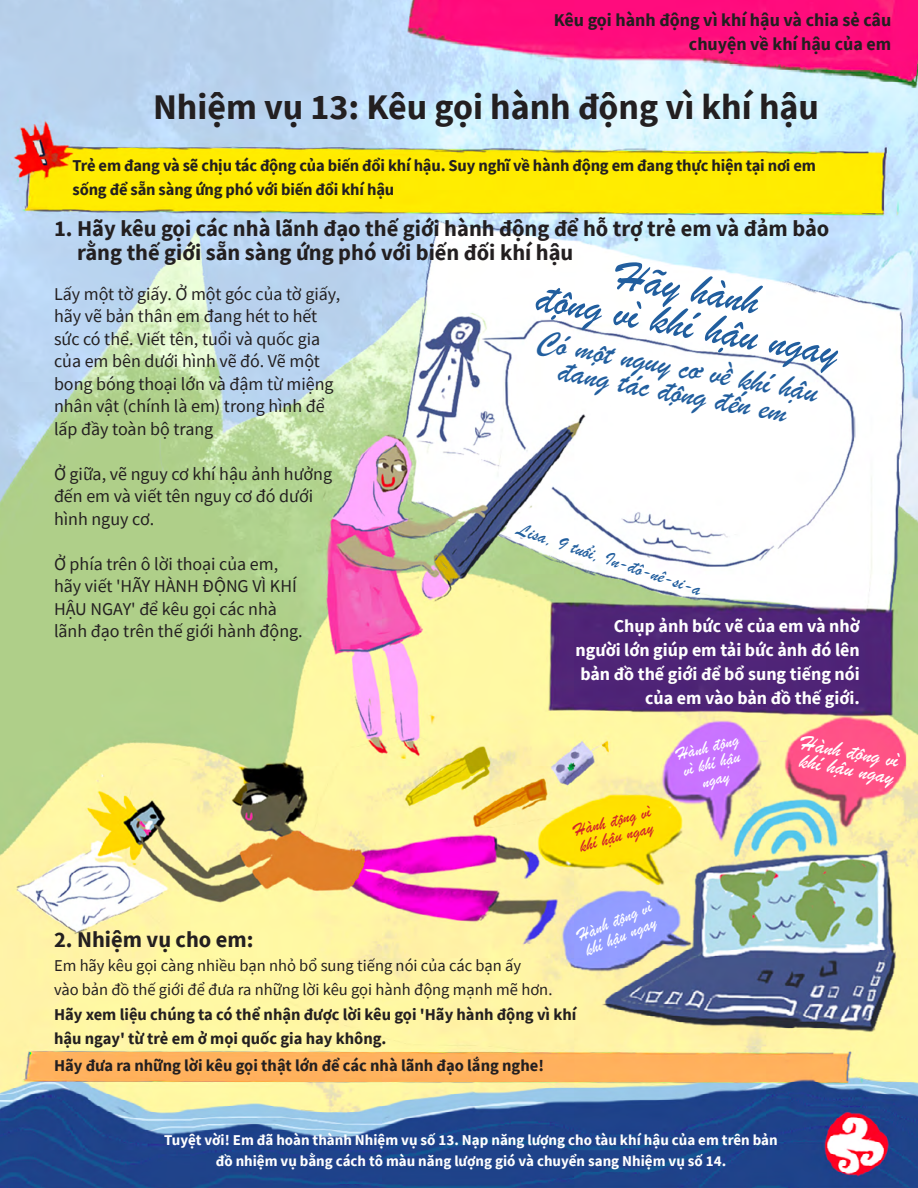
<style>
.page{position:relative;width:918px;height:1188px;background:#fff}
.page>*{position:absolute;margin:0;border:0;box-sizing:border-box;transform-origin:0 0}
.text_bold{font:45px "Brush Script";color:#215e9e}
.title_intro{font:700 36px "Source Sans Pro";color:#231f20}
.text_bold-2{font:33px "Brush Script";color:#215e9e}
.text_bold-3{font:22.65px/17.5px "Brush Script";color:#fff}
.text_bold-4{font:700 22.5px/24px "Source Sans Pro";color:#231f20}
.text_bold-5{font:19.65px "Brush Script";color:#215e9e}
.text_bold-6{font:18px/22.5px "Source Sans Pro";color:#231f20}
.text_bold-7{font:700 18px/24px "Source Sans Pro";color:#fff;text-align:right}
.text_bold-8{font:700 18px/24px "Source Sans Pro";color:#231f20;text-align:right}
.text_bold-9{font:18px/16.5px "Brush Script";color:#fff;text-align:center}
.text_bold-10{font:18px/16.5px "Brush Script";color:#d2232a}
.text_bold-11{font:700 16.5px/24px "Source Sans Pro";letter-spacing:-.01em;color:#231f20}
.text_bold-12{font:16.5px/24px "Source Sans Pro";color:#231f20}
.alul_text_white{font:700 15px/21px "Source Sans Pro";color:#fff;text-align:center}
</style>
<div class="page">
<img style="left:0;top:0;width:918px;height:1188px">
<p class="text_bold-8" style="left:554px;top:8px;width:339px">Kêu gọi hành động vì khí hậu và chia sẻ câu chuyện về khí hậu của em</p>
<p class="title_intro" style="left:153px;top:82px;width:667px">Nhiệm vụ 13: Kêu gọi hành động vì khí hậu</p>
<p class="text_bold-11" style="left:73px;top:153px;width:745px">Trẻ em đang và sẽ chịu tác động của biến đổi khí hậu. Suy nghĩ về hành động em đang thực hiện tại nơi em sống để sẵn sàng ứng phó với biến đổi khí hậu</p>
<p class="text_bold-4" style="left:77px;top:217px;width:754px;text-indent:-23px">1. Hãy kêu gọi các nhà lãnh đạo thế giới hành động để hỗ trợ trẻ em và đảm bảo rằng thế giới sẵn sàng ứng phó với biến đối khí hậu</p>
<p class="text_bold-6" style="left:54px;top:283px;width:288px">Lấy một tờ giấy Ở. một góc của tờ giấy, hãy vẽ bản thân em đang hét to hết sức có thể. Viết tên, tuổi và quốc gia của em bên dưới hình vẽ đó. Vẽ một bong bóng thoại lớn và đậm từ miệng nhân vật (chính là em) trong hình để lấp đầy toàn bộ trang</p>
<p class="text_bold-6" style="left:54px;top:463px;width:280px">Ở giữa, vẽ nguy cơ khí hậu ảnh hưởng đến em và viết tên nguy cơ đó dưới hình nguy cơ.</p>
<p class="text_bold-6" style="left:54px;top:553px;width:250px">Ở phía trên ô lời thoại của em, hãy viết 'HÃY HÀNH ĐỘNG VÌ KHÍ<br>HẬU NGAY' để kêu gọi các nhà lãnh đạo trên thế giới hành động.</p>
<p class="text_bold" style="left:623px;top:245px;width:146px;rotate:11deg">Hãy hành</p>
<p class="text_bold" style="left:543px;top:266px;width:308px;rotate:11deg">động vì khí hậu ngay</p>
<p class="text_bold-2" style="left:542px;top:318px;width:286px;rotate:11deg">Có một nguy cơ về khí hậu</p>
<p class="text_bold-2" style="left:563px;top:348px;width:234px;rotate:11deg">đang tác động đến em</p>
<p class="text_bold-5" style="left:522px;top:515px;width:195px;rotate:19deg">Lisa 9, tuổi, I n - đ ô - n ê - a-s i</p>
<p class="text_bold-7" style="left:576px;top:613px;width:286px">Chụp ảnh bức vẽ của em và nhờ người lớn giúp em tải bức ảnh đó lên bản đồ thế giới để bổ sung tiếng nói của em vào bản đồ thế giới.</p>
<p class="text_bold-10" style="left:572px;top:823px;width:80px;rotate:-15deg">Hành động vì khí hậu ngay</p>
<p class="text_bold-9" style="left:674px;top:747px;width:65px;rotate:-15deg">Hành động vì khí hậu ngay</p>
<p class="text_bold-3" style="left:803px;top:733px;width:101px;rotate:11deg">Hành động vì khí hậu ngay</p>
<p class="text_bold-9" style="left:575px;top:928px;width:80px;text-align:left;rotate:-22deg">Hành động vì khí hậu ngay</p>
<p class="text_bold-4" style="left:54px;top:927px;width:201px">2. Nhiệm vụ cho em:</p>
<p class="text_bold-12" style="left:54px;top:953px;width:500px">Em hãy kêu gọi càng nhiều bạn nhỏ bổ sung tiếng nói của các bạn ấy<br>vào bản đồ thế giới để đưa ra những lời kêu gọi hành động mạnh mẽ hơn.</p>
<p class="text_bold-11" style="left:54px;top:1002px;width:524px">Hãy xem liệu chúng ta có thể nhận được lời kêu gọi 'Hãy hành động vì khí hậu ngay' từ trẻ em ở mọi quốc gia hay không.</p>
<p class="text_bold-11" style="left:54px;top:1054px;width:492px">Hãy đưa ra những lời kêu gọi thật lớn để các nhà lãnh đạo lắng nghe!</p>
<p class="alul_text_white" style="left:164px;top:1130px;width:615px">Tuyệt vời! Em đã hoàn thành Nhiệm vụ số 13. Nạp năng lượng cho tàu khí hậu của em trên bản đồ nhiệm vụ bằng cách tô màu năng lượng gió và chuyển sang Nhiệm vụ số 14.</p>
</div>
